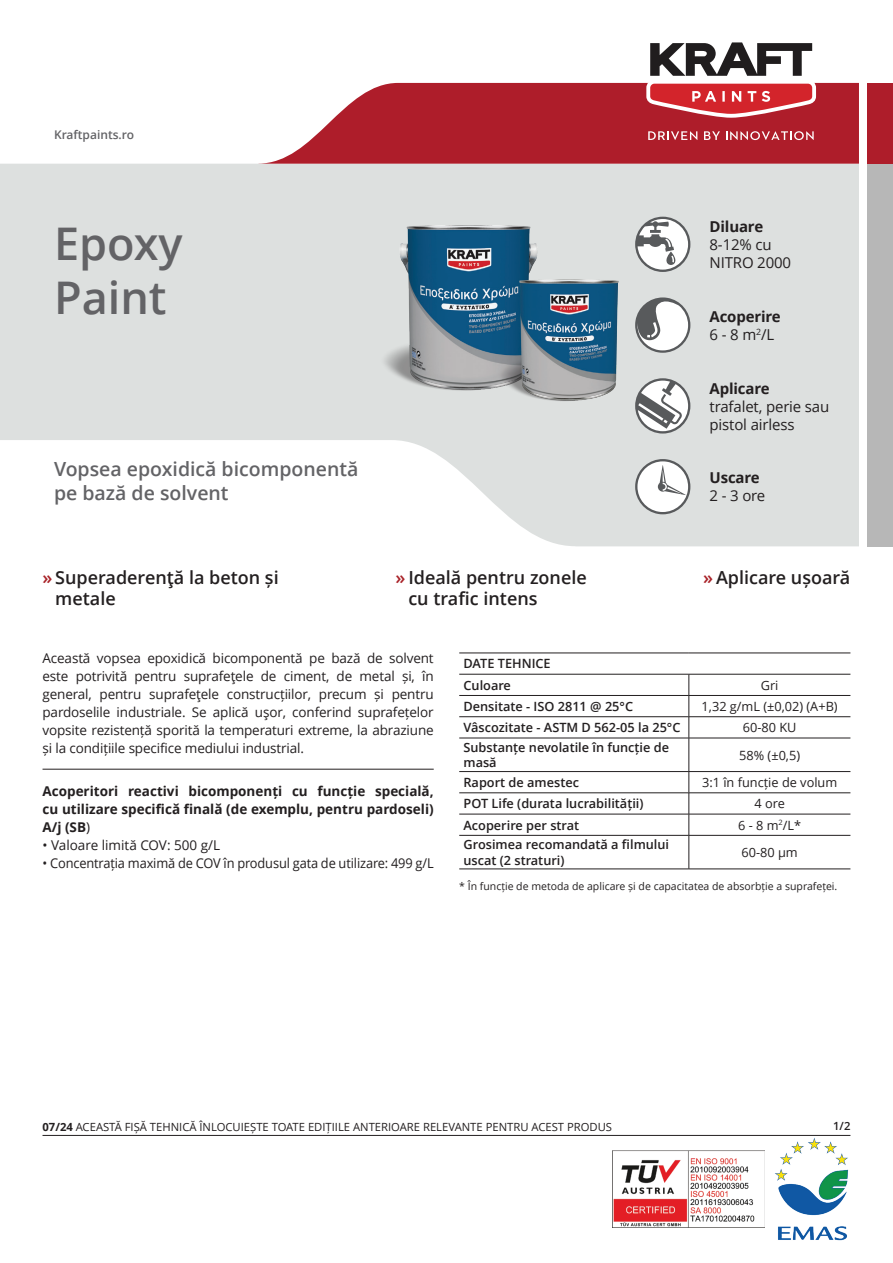
<style>
.page{position:relative;width:893px;height:1263px;background:#fff}
.page>*{position:absolute;margin:0;border:0;box-sizing:border-box;transform-origin:0 0}
.t1{font:600 45px/54px "Open Sans";color:#636366}
.t2{font:600 19.5px/23.4px "Open Sans";color:#636366}
.t3{font:600 18px/21px "Open Sans";color:#231f20}
.t4{font:15px/18px "Open Sans";letter-spacing:-.01em;color:#231f20}
.t5{font:700 15px/18px "Open Sans";letter-spacing:-.01em;color:#231f20}
.t6{font:13.5px/18px "Open Sans";letter-spacing:-.01em;color:#231f20;text-align:justify}
.t7{font:700 13.5px/18px "Open Sans";color:#231f20;text-align:justify}
.t8{font:13.5px "Open Sans";letter-spacing:-.01em;color:#231f20;scale:.95 1}
.t9{font:600 12.75px/15.3px "Open Sans";color:#231f20}
.t10{font:12.75px "Open Sans";color:#231f20}
.t11{font:600 12px "Open Sans";color:#636366}
.t12{font:11.25px "Open Sans";color:#231f20}
.t13{font:600 11.25px "Open Sans";color:#231f20}
.t14{font:10.5px "Open Sans";color:#231f20}
.s1{font-weight:400}
.s2{color:#a92228}
.s3{font-weight:700}
</style>
<div class="page">
<svg style="left:0;top:164px;width:859px;height:382px;fill:#dde0df"></svg>
<svg style="left:259px;top:83px;width:600px;height:81px;background:#b93d48"></svg>
<div style="left:867px;top:83px;width:26px;height:81px;background:#ae1d2a"></div>
<div style="left:867px;top:164px;width:26px;height:382px;background:#b7b7b7"></div>
<svg style="left:642px;top:42px;width:178px;height:80px"></svg>
<svg style="left:648px;top:131px;width:49px;height:9px"></svg>
<svg style="left:704px;top:131px;width:16px;height:9px"></svg>
<svg style="left:726px;top:131px;width:88px;height:9px"></svg>
<svg style="left:640px;top:297px;width:50px;height:56px"></svg>
<svg style="left:635px;top:459px;width:55px;height:55px"></svg>
<svg style="left:640px;top:378px;width:50px;height:55px"></svg>
<svg style="left:640px;top:217px;width:50px;height:55px"></svg>
<img style="left:612px;top:1150px;width:152px;height:77px">
<img style="left:775px;top:1138px;width:74px;height:103px">
<hr style="left:43px;top:1135px;width:807px;height:1px;background:#231f20">
<hr style="left:43px;top:769px;width:391px;height:1px;background:#231f20">
<hr style="left:459px;top:674px;width:230px;height:1px;background:#231f20">
<hr style="left:689px;top:674px;width:161px;height:1px;background:#231f20">
<hr style="left:459px;top:695px;width:230px;height:1px;background:#231f20">
<hr style="left:689px;top:695px;width:161px;height:1px;background:#231f20">
<hr style="left:459px;top:716px;width:230px;height:1px;background:#231f20">
<hr style="left:689px;top:716px;width:161px;height:1px;background:#231f20">
<svg style="left:689px;top:674px;width:1px;height:64px"></svg>
<hr style="left:459px;top:738px;width:230px;height:1px;background:#231f20">
<hr style="left:689px;top:738px;width:161px;height:1px;background:#231f20">
<hr style="left:689px;top:738px;width:1px;height:33px;background:#231f20">
<hr style="left:459px;top:771px;width:230px;height:1px;background:#231f20">
<hr style="left:689px;top:771px;width:161px;height:1px;background:#231f20">
<hr style="left:459px;top:792px;width:230px;height:1px;background:#231f20">
<hr style="left:689px;top:792px;width:161px;height:1px;background:#231f20">
<hr style="left:459px;top:814px;width:230px;height:1px;background:#231f20">
<hr style="left:689px;top:814px;width:161px;height:1px;background:#231f20">
<svg style="left:689px;top:772px;width:1px;height:63px"></svg>
<hr style="left:459px;top:835px;width:230px;height:1px;background:#231f20">
<hr style="left:689px;top:835px;width:161px;height:1px;background:#231f20">
<hr style="left:689px;top:835px;width:1px;height:34px;background:#231f20">
<hr style="left:459px;top:653px;width:230px;height:1px;background:#231f20">
<hr style="left:689px;top:653px;width:161px;height:1px;background:#231f20">
<hr style="left:459px;top:869px;width:230px;height:1px;background:#231f20">
<hr style="left:689px;top:869px;width:161px;height:1px;background:#231f20">
<img style="left:380px;top:178px;width:260px;height:260px">
<p class="t11" style="left:54px;top:126px;width:82px">Kraftpaints.ro</p>
<h1 class="t1" style="left:54px;top:216px;width:130px">Epoxy<br>Paint</h1>
<h2 class="t2" style="left:54px;top:457px;width:306px">Vopsea epoxidică bicomponentă pe bază de solvent</h2>
<p class="t5" style="left:709px;top:217px;width:55px">Diluare</p>
<p class="t4" style="left:709px;top:235px;width:83px">8-12% cu<br>NITRO 2000</p>
<p class="t5" style="left:709px;top:307px;width:73px">Acoperire<br><span class="s1">6 - 8 m</span><sup>2</sup><span class="s1">/L</span></p>
<p class="t5" style="left:709px;top:379px;width:62px">Aplicare</p>
<p class="t4" style="left:709px;top:397px;width:121px">trafalet, perie sau pistol airless</p>
<p class="t5" style="left:709px;top:469px;width:52px">Uscare</p>
<p class="t4" style="left:709px;top:487px;width:57px">2 - 3 ore</p>
<h3 class="t3" style="left:55px;top:566px;width:225px;text-indent:-13px"><span class="s2">»</span> Superaderenţă la beton și metale</h3>
<h3 class="t3" style="left:408px;top:566px;width:180px;text-indent:-13px"><span class="s2">»</span> Ideală pentru zonele cu trafic intens</h3>
<h3 class="t3" style="left:703px;top:566px;width:149px"><span class="s2">»</span>Aplicare ușoară</h3>
<p class="t6" style="left:43px;top:649px;width:393px">Această vopsea epoxidică bicomponentă pe bază de solvent este potrivită pentru suprafeţele de ciment, de metal și, în general, pentru suprafeţele construcțiilor, precum și pentru pardoselile industriale. Se aplică uşor, conferind suprafețelor vopsite rezistență sporită la temperaturi extreme, la abraziune și la condițiile specifice mediului industrial.</p>
<p class="t7" style="left:43px;top:781px;width:393px">Acoperitori reactivi bicomponenți cu funcție specială, cu utilizare specifică finală (de exemplu, pentru pardoseli)<br>Α/j (SB<span class="s1">)</span></p>
<p class="t6" style="left:43px;top:835px;width:179px">• Valoare limită COV: 500 g/L</p>
<p class="t8" style="left:43px;top:853px;width:413px">• Concentrația maximă de COV în produsul gata de utilizare: 499 g/L</p>
<p class="t9" style="left:463px;top:653px;width:89px;line-height:21.3px">DATE TEHNICE<br>Culoare</p>
<p class="t10" style="left:761px;top:676px;width:19px">Gri</p>
<p class="t9" style="left:463px;top:698px;width:171px">Densitate - ISO 2811 @ 25°C</p>
<p class="t10" style="left:702px;top:698px;width:138px">1,32 g/mL (±0,02) (A+B)</p>
<p class="t9" style="left:463px;top:720px;width:219px">Vâscozitate - ASTM D 562-05 la 25°C</p>
<p class="t10" style="left:743px;top:719px;width:55px">60-80 KU</p>
<p class="t9" style="left:463px;top:739px;width:207px">Substanțe nevolatile în funcție de masă</p>
<p class="t10" style="left:739px;top:746px;width:62px">58% (±0,5)</p>
<p class="t9" style="left:463px;top:774px;width:117px">Raport de amestec</p>
<p class="t10" style="left:702px;top:774px;width:137px">3:1 în funcție de volum</p>
<p class="t9" style="left:463px;top:796px;width:181px">POT Life (durata lucrabilității)</p>
<p class="t10" style="left:754px;top:795px;width:32px">4 ore</p>
<p class="t9" style="left:463px;top:817px;width:117px">Acoperire per strat</p>
<p class="t10" style="left:738px;top:816px;width:65px">6 - 8 m<sup>2</sup>/L*</p>
<p class="t9" style="left:463px;top:837px;width:207px">Grosimea recomandată a filmului uscat (2 straturi)</p>
<p class="t10" style="left:741px;top:844px;width:58px">60-80 μm</p>
<p class="t14" style="left:459px;top:879px;width:380px">* În funcție de metoda de aplicare și de capacitatea de absorbție a suprafeței.</p>
<p class="t12" style="left:43px;top:1119px;width:571px"><span class="s3">07/24</span> ACEASTĂ FIȘĂ TEHNICĂ ÎNLOCUIEȘTE TOATE EDIȚIILE ANTERIOARE RELEVANTE PENTRU ACEST PRODUS</p>
<p class="t13" style="left:833px;top:1118px;width:19px">1/2</p>
</div>
